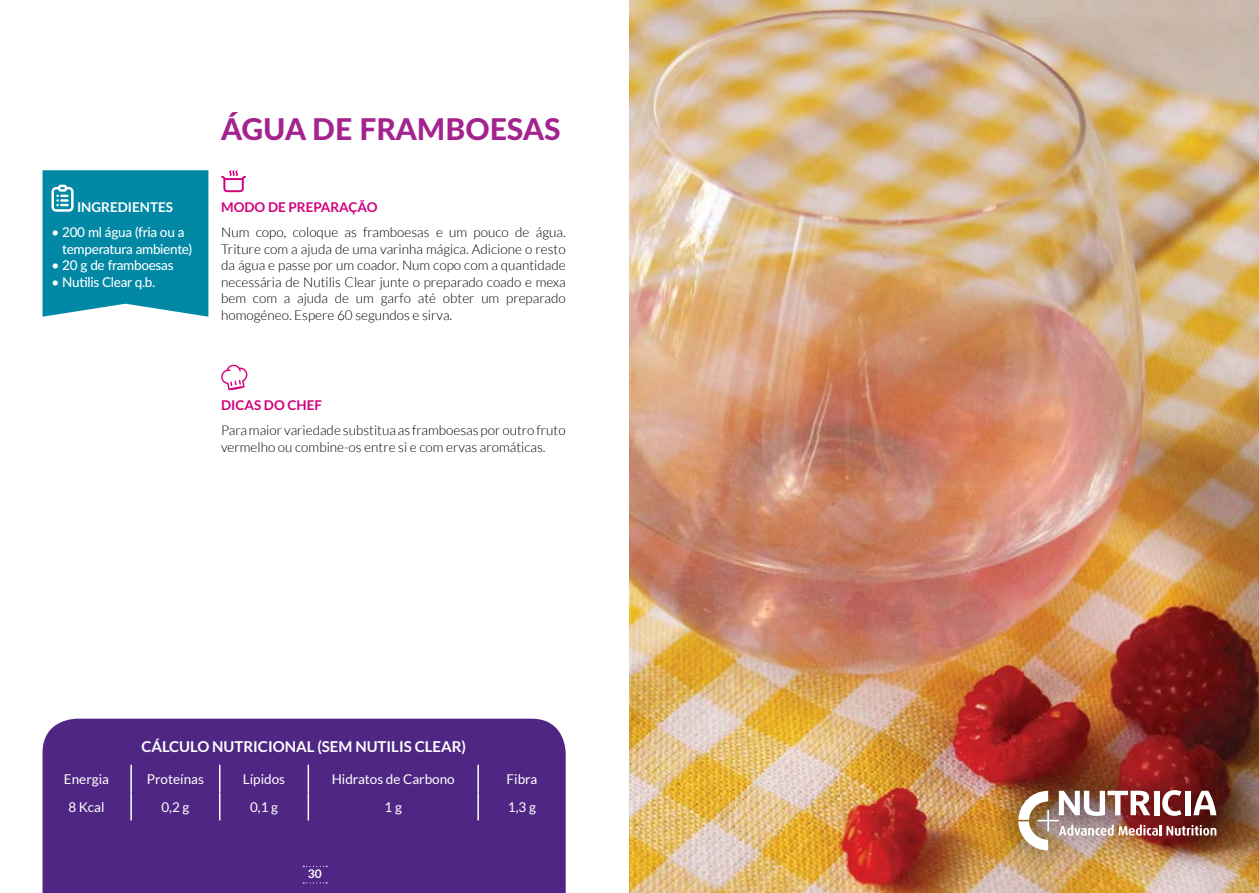
<style>
.page{position:relative;width:1259px;height:893px;background:#fff}
.page>*{position:absolute;margin:0;border:0;box-sizing:border-box;transform-origin:0 0}
.t1{font:800 30px "Lato";color:#a3238f}
.t2{font:700 15px "Lato";color:#fff}
.t3{font:300 13.5px/16.5px "Lato";color:#000}
.t4{font:500 13.5px/16.5px "Lato";letter-spacing:-.02em;color:#fff}
.t5{font:13.5px "Lato";color:#fff}
.t6{font:700 13.5px "Lato";color:#d2007d}
.t7{font:700 13.5px "Lato";color:#fff}
.t8{font:700 12px "Lato";color:#fff}
</style>
<div class="page">
<img style="left:629px;top:0;width:630px;height:893px">
<div style="left:991px;top:762px;width:251px;height:115px;background:#000;opacity:.86"></div>
<img style="left:1018px;top:790px;width:198px;height:60px">
<div style="left:43px;top:719px;width:523px;height:174px;background:#4f2683"></div>
<hr style="left:130px;top:765px;width:2px;height:28px;background:#fff">
<hr style="left:307px;top:765px;width:2px;height:28px;background:#fff">
<hr style="left:477px;top:765px;width:2px;height:28px;background:#fff">
<hr style="left:130px;top:793px;width:2px;height:27px;background:#fff">
<svg style="left:219px;top:765px;width:1px;height:55px"></svg>
<hr style="left:307px;top:793px;width:2px;height:27px;background:#fff">
<hr style="left:477px;top:793px;width:2px;height:27px;background:#fff">
<svg style="left:221px;top:364px;width:27px;height:26px"></svg>
<svg style="left:221px;top:170px;width:25px;height:22px"></svg>
<svg style="left:43px;top:170px;width:165px;height:147px;background:#0f8faa"></svg>
<svg style="left:303px;top:882px;width:24px;height:1px"></svg>
<svg style="left:303px;top:866px;width:24px;height:1px"></svg>
<p class="t7" style="left:77px;top:199px;width:98px">INGREDI ENTES</p>
<p class="t4" style="left:62px;top:223px;width:131px;text-indent:-11px">• 200 ml água (fria ou a temperatura ambiente)</p>
<p class="t4" style="left:51px;top:256px;width:124px">• 20 g de framboesas</p>
<p class="t4" style="left:51px;top:273px;width:105px">• Nutilis Clear q.b.</p>
<h1 class="t1" style="left:221px;top:107px;width:339px">ÁGUA DE FRAMBOESAS</h1>
<p class="t6" style="left:221px;top:199px;width:158px">MODO DE PREPARAÇÃO</p>
<p class="t3" style="left:221px;top:224px;width:346px;text-align:justify">Num copo, coloque as framboesas e um pouco de água.<br>Triture com a ajuda de uma varinha mágica. Adicione o resto da água e passe por um coador. Num copo com a quantidade necessária de Nutilis Clear junte o preparado coado e mexa bem com a ajuda de um garfo até obter um preparado homogéneo. Espere 60 segundos e sirva.</p>
<p class="t6" style="left:221px;top:397px;width:102px">DICAS DO CHEF</p>
<p class="t3" style="left:221px;top:422px;width:346px">Para maior variedade substitua as framboesas por outro fruto vermelho ou combine-os entre si e com ervas aromáticas.</p>
<p class="t2" style="left:141px;top:738px;width:326px">CÁLCULO NUTRICIONAL (SEM NUTI LIS CLEAR)</p>
<p class="t5" style="left:64px;top:772px;width:47px">Energia</p>
<p class="t5" style="left:147px;top:772px;width:58px">Proteínas</p>
<p class="t5" style="left:243px;top:772px;width:44px">Lípidos</p>
<p class="t5" style="left:332px;top:772px;width:125px">Hidratos de Carbono</p>
<p class="t5" style="left:506px;top:772px;width:32px">Fibra</p>
<p class="t5" style="left:68px;top:799px;width:37px">8 Kcal</p>
<p class="t5" style="left:161px;top:799px;width:30px">0,2 g</p>
<p class="t5" style="left:250px;top:799px;width:30px">0,1 g</p>
<p class="t5" style="left:384px;top:799px;width:19px">1 g</p>
<p class="t5" style="left:508px;top:799px;width:30px">1,3 g</p>
<p class="t8" style="left:308px;top:867px;width:15px">30</p>
</div>
